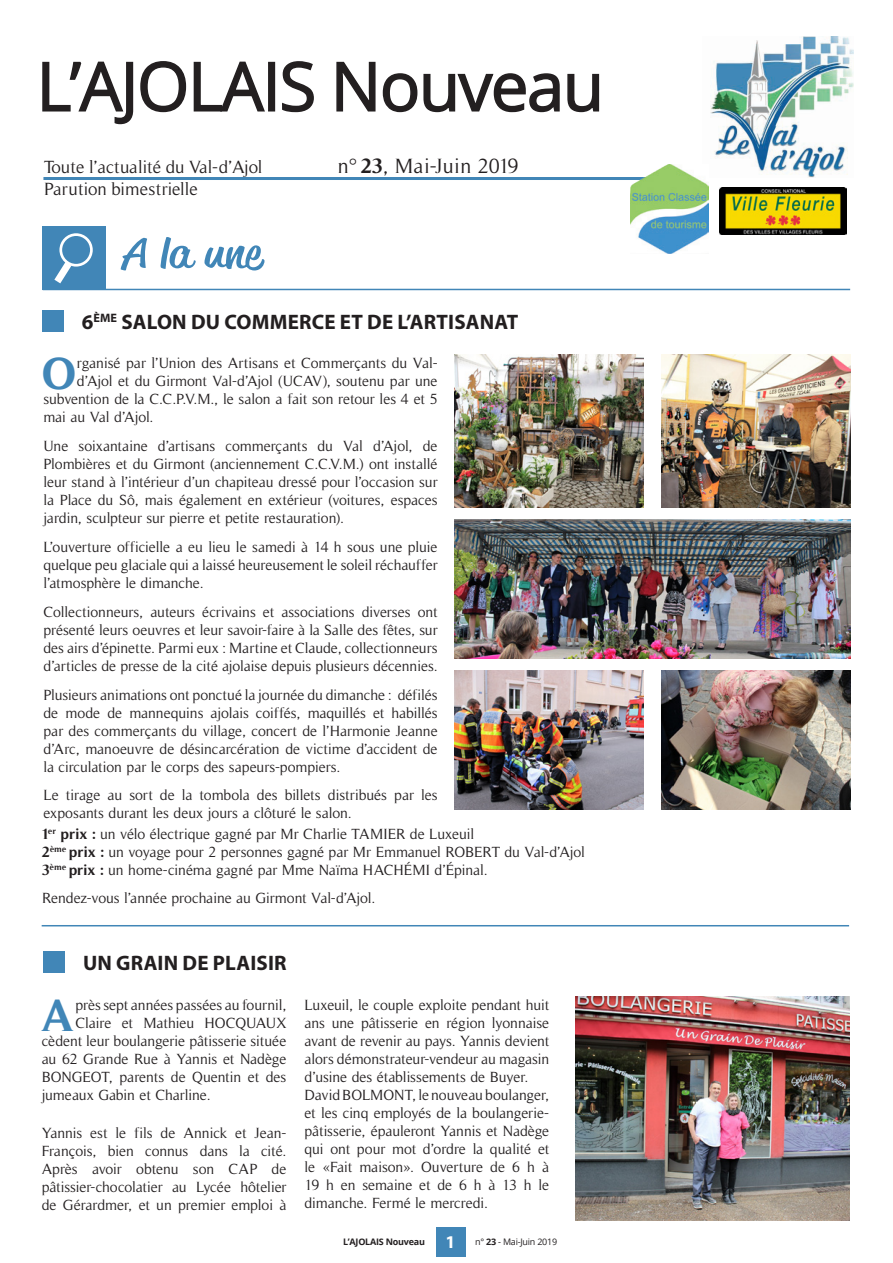
<style>
.page{position:relative;width:893px;height:1263px;background:#fff}
.page>*{position:absolute;margin:0;border:0;box-sizing:border-box;transform-origin:0 0}
.t1{font:67.5px "Open Sans";letter-spacing:-.025em;color:#231f20}
.Texte_article_avec_l{font:700 45.45px "Timeless";color:#4186b7}
.t2{font:700 21px "Myriad Pro";letter-spacing:.01em;color:#231f20}
.t3{font:21px "Timeless";color:#231f20}
.t4{font:18px "Timeless";letter-spacing:.005em;color:#231f20}
.Texte_article_sans_l{font:15px/18px "Timeless";letter-spacing:-.005em;color:#231f20;text-align:justify}
.Texte_article_avec_l-2{font:15px "Timeless";letter-spacing:-.005em;color:#231f20}
.t5{font:700 9px "Open Sans";letter-spacing:-.025em;color:#231f20}
.s1{font-weight:700}
.s2{font-family:"Myriad Pro";font-size:18px;color:#fff}
.s3{font-weight:400}
</style>
<div class="page">
<div style="left:436px;top:1227px;width:29px;height:29px;background:#4186b7"></div>
<svg style="left:42px;top:61px;width:92px;height:64px"></svg>
<svg style="left:140px;top:61px;width:47px;height:52px"></svg>
<svg style="left:193px;top:61px;width:72px;height:51px"></svg>
<div style="left:268px;top:62px;width:7px;height:50px;border:2px solid #231f20"></div>
<svg style="left:282px;top:61px;width:32px;height:52px"></svg>
<svg style="left:336px;top:61px;width:40px;height:51px"></svg>
<svg style="left:382px;top:73px;width:178px;height:40px"></svg>
<svg style="left:567px;top:73px;width:33px;height:40px"></svg>
<img style="left:710px;top:37px;width:144px;height:140px">
<img style="left:719px;top:187px;width:127px;height:47px">
<hr style="left:43px;top:289px;width:807px;height:1px;background:#4186b7">
<hr style="left:42px;top:925px;width:807px;height:1px;background:#4186b7">
<div style="left:42px;top:226px;width:63px;height:64px;background:#4186b7"></div>
<svg style="left:54px;top:233px;width:39px;height:50px"></svg>
<svg style="left:121px;top:237px;width:143px;height:34px"></svg>
<hr style="left:43px;top:177px;width:610px;height:3px;background:#4186b7">
<img style="left:630px;top:165px;width:79px;height:89px">
<div style="left:43px;top:310px;width:21px;height:21px;background:#4186b7"></div>
<div style="left:43px;top:951px;width:22px;height:22px;background:#4186b7"></div>
<img style="left:455px;top:520px;width:395px;height:138px">
<img style="left:455px;top:671px;width:189px;height:138px">
<img style="left:661px;top:671px;width:189px;height:138px">
<img style="left:455px;top:355px;width:189px;height:152px">
<img style="left:661px;top:355px;width:189px;height:152px">
<img style="left:575px;top:996px;width:274px;height:224px">
<p class="t1" style="left:36px;top:40px;width:569px">L’AJOLAIS Nouveau</p>
<p class="t4" style="left:44px;top:157px;width:220px">Toute l’actualité du Val-d’Ajol</p>
<p class="t4" style="left:44px;top:179px;width:155px">Parution bimestrielle</p>
<p class="t3" style="left:338px;top:155px;width:182px">n° <span class="s1">23</span>, Mai-Juin 2019</p>
<p class="t2" style="left:82px;top:308px;width:438px">6<sup>ÈME</sup> SALON DU COMMERCE ET DE L’ARTISANAT</p>
<p class="Texte_article_avec_l" style="left:43px;top:347px;width:36px">O</p>
<p class="Texte_article_avec_l-2" style="left:77px;top:355px;width:362px">rganisé par l’Union des Artisans et Commerçants du Val-</p>
<p class="Texte_article_avec_l-2" style="left:77px;top:373px;width:362px">d’Ajol et du Girmont Val-d’Ajol (UCAV), soutenu par une</p>
<p class="Texte_article_avec_l-2" style="left:43px;top:391px;width:396px">subvention de la C.C.P.V.M., le salon a fait son retour les 4 et 5</p>
<p class="Texte_article_avec_l-2" style="left:43px;top:409px;width:112px">mai au Val d’Ajol.</p>
<p class="Texte_article_sans_l" style="left:43px;top:437px;width:396px">Une soixantaine d’artisans commerçants du Val d’Ajol, de Plombières et du Girmont (anciennement C.C.V.M.) ont installé leur stand à l’intérieur d’un chapiteau dressé pour l’occasion sur la Place du Sô, mais également en extérieur (voitures, espaces jardin, sculpteur sur pierre et petite restauration).</p>
<p class="Texte_article_sans_l" style="left:43px;top:538px;width:396px">L’ouverture officielle a eu lieu le samedi à 14 h sous une pluie quelque peu glaciale qui a laissé heureusement le soleil réchauffer l’atmosphère le dimanche.</p>
<p class="Texte_article_sans_l" style="left:43px;top:603px;width:396px">Collectionneurs, auteurs écrivains et associations diverses ont présenté leurs oeuvres et leur savoir-faire à la Salle des fêtes, sur des airs d’épinette. Parmi eux : Martine et Claude, collectionneurs d’articles de presse de la cité ajolaise depuis plusieurs décennies.</p>
<p class="Texte_article_sans_l" style="left:43px;top:686px;width:396px">Plusieurs animations ont ponctué la journée du dimanche : défilés de mode de mannequins ajolais coiffés, maquillés et habillés par des commerçants du village, concert de l’Harmonie Jeanne d’Arc, manoeuvre de désincarcération de victime d’accident de la circulation par le corps des sapeurs-pompiers.</p>
<p class="Texte_article_sans_l" style="left:43px;top:786px;width:396px">Le tirage au sort de la tombola des billets distribués par les exposants durant les deux jours a clôturé le salon.</p>
<p class="Texte_article_sans_l" style="left:42px;top:824px;width:433px"><span class="s1">1</span><sup>er</sup> <span class="s1">prix :</span> un vélo électrique gagné par Mr Charlie TAMIER de Luxeuil</p>
<p class="Texte_article_sans_l" style="left:42px;top:842px;width:544px"><span class="s1">2</span><sup>ème</sup> <span class="s1">prix :</span> un voyage pour 2 personnes gagné par Mr Emmanuel ROBERT du Val-d’Ajol</p>
<p class="Texte_article_sans_l" style="left:42px;top:860px;width:447px"><span class="s1">3</span><sup>ème</sup> <span class="s1">prix :</span> un home-cinéma gagné par Mme Naïma HACHÉMI d’Épinal.</p>
<p class="Texte_article_sans_l" style="left:42px;top:889px;width:335px">Rendez-vous l’année prochaine au Girmont Val-d’Ajol.</p>
<p class="t2" style="left:83px;top:949px;width:205px">UN GRAIN DE PLAISIR</p>
<p class="Texte_article_avec_l" style="left:41px;top:988px;width:36px">A</p>
<p class="Texte_article_avec_l-2" style="left:75px;top:996px;width:213px">près sept années passées au fournil,</p>
<p class="Texte_article_avec_l-2" style="left:75px;top:1014px;width:213px">Claire et Mathieu HOCQUAUX</p>
<p class="Texte_article_avec_l-2" style="left:42px;top:1032px;width:246px">cèdent leur boulangerie pâtisserie située</p>
<p class="Texte_article_avec_l-2" style="left:42px;top:1050px;width:246px">au 62 Grande Rue à Yannis et Nadège</p>
<p class="Texte_article_avec_l-2" style="left:42px;top:1068px;width:246px">BONGEOT, parents de Quentin et des</p>
<p class="Texte_article_avec_l-2" style="left:42px;top:1086px;width:170px">jumeaux Gabin et Charline.</p>
<p class="Texte_article_sans_l" style="left:42px;top:1124px;width:246px">Yannis est le fils de Annick et Jean-François, bien connus dans la cité.<br>Après avoir obtenu son CAP de pâtissier-chocolatier au Lycée hôtelier de Gérardmer, et un premier emploi à</p>
<p class="Texte_article_sans_l" style="left:304px;top:996px;width:246px">Luxeuil, le couple exploite pendant huit ans une pâtisserie en région lyonnaise avant de revenir au pays. Yannis devient alors démonstrateur-vendeur au magasin d’usine des établissements de Buyer.</p>
<p class="Texte_article_sans_l" style="left:304px;top:1086px;width:246px">David BOLMONT, le nouveau boulanger, et les cinq employés de la boulangerie&shy;pâtisserie, épauleront Yannis et Nadège qui ont pour mot d’ordre la qualité et le «Fait maison». Ouverture de 6 h à 19 h en semaine et de 6 h à 13 h le dimanche. Fermé le mercredi.</p>
<p class="t5" style="left:343px;top:1235px;width:216px">L’AJOLAIS Nouveau <span class="s2">1</span> <span class="s3">n°</span> 23 <span class="s3">- Mai-Juin 2019</span></p>
</div>
